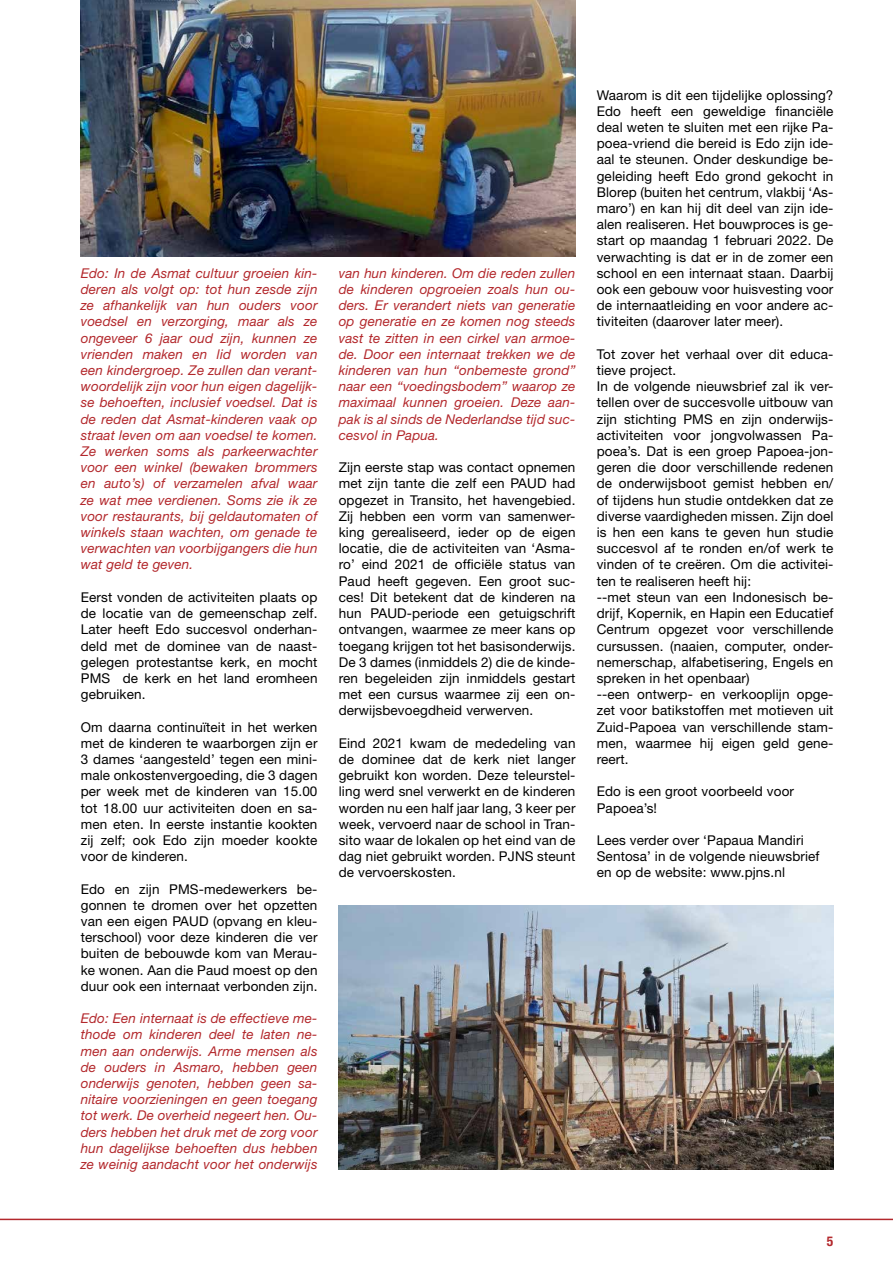
<style>
.page{position:relative;width:893px;height:1263px;background:#fff}
.page>*{position:absolute;margin:0;border:0;box-sizing:border-box;transform-origin:0 0}
.t1{font:13.5px/16.2px "Helvetica Neue";letter-spacing:.01em;color:#000;text-align:justify}
.t2{font:italic 13.5px/16.2px "Helvetica Neue";letter-spacing:.01em;color:#b3282c;text-align:justify}
.t3{font:700 condensed 13.5px "Helvetica Neue";color:#b3282c}
</style>
<div class="page">
<img style="left:81px;top:0;width:494px;height:256px">
<img style="left:339px;top:906px;width:494px;height:263px">
<hr style="left:0;top:1219px;width:893px;height:1px;background:#b3282c">
<p class="t2" style="left:81px;top:265px;width:238px">Edo: In de Asmat cultuur groeien kin&shy;deren als volgt op: tot hun zesde zijn ze afhankelijk van hun ouders voor voedsel en verzorging, maar als ze ongeveer 6 jaar oud zijn, kunnen ze vrienden maken en lid worden van een kindergroep. Ze zullen dan verant&shy;woordelijk zijn voor hun eigen dagelijk&shy;se behoeften, inclusief voedsel. Dat is de reden dat Asmat-kinderen vaak op straat leven om aan voedsel te komen.<br>Ze werken soms als parkeerwachter voor een winkel (bewaken brommers en auto’s) of verzamelen afval waar ze wat mee verdienen. Soms zie ik ze voor restaurants, bij geldautomaten of winkels staan wachten, om genade te verwachten van voorbijgangers die hun wat geld te geven.</p>
<p class="t1" style="left:81px;top:589px;width:238px">Eerst vonden de activiteiten plaats op de locatie van de gemeenschap zelf.<br>Later heeft Edo succesvol onderhan&shy;deld met de dominee van de naast&shy;gelegen protestantse kerk, en mocht PMS de kerk en het land eromheen gebruiken.</p>
<p class="t1" style="left:81px;top:718px;width:238px">Om daarna continuïteit in het werken met de kinderen te waarborgen zijn er 3 dames ‘aangesteld’ tegen een mini&shy;male onkostenvergoeding, die 3 dagen per week met de kinderen van 15.00 tot 18.00 uur activiteiten doen en sa&shy;men eten. In eerste instantie kookten zij zelf; ook Edo zijn moeder kookte voor de kinderen.</p>
<p class="t1" style="left:81px;top:880px;width:238px">Edo en zijn PMS-medewerkers be&shy;gonnen te dromen over het opzetten van een eigen PAUD (opvang en kleu&shy;terschool) voor deze kinderen die ver buiten de bebouwde kom van Merau&shy;ke wonen. Aan die Paud moest op den duur ook een internaat verbonden zijn.</p>
<p class="t2" style="left:81px;top:1010px;width:238px">Edo: Een internaat is de effectieve me&shy;thode om kinderen deel te laten ne&shy;men aan onderwijs. Arme mensen als de ouders in Asmaro, hebben geen onderwijs genoten, hebben geen sa&shy;nitaire voorzieningen en geen toegang tot werk. De overheid negeert hen. Ou&shy;ders hebben het druk met de zorg voor hun dagelijkse behoeften dus hebben ze weinig aandacht voor het onderwijs</p>
<p class="t2" style="left:339px;top:265px;width:238px">van hun kinderen. Om die reden zullen de kinderen opgroeien zoals hun ou&shy;ders. Er verandert niets van generatie op generatie en ze komen nog steeds vast te zitten in een cirkel van armoe&shy;de. Door een internaat trekken we de kinderen van hun “onbemeste grond” naar een “voedingsbodem” waarop ze maximaal kunnen groeien. Deze aan&shy;pak is al sinds de Nederlandse tijd suc&shy;cesvol in Papua.</p>
<p class="t1" style="left:339px;top:459px;width:238px">Zijn eerste stap was contact opnemen met zijn tante die zelf een PAUD had opgezet in Transito, het havengebied.<br>Zij hebben een vorm van samenwer&shy;king gerealiseerd, ieder op de eigen locatie, die de activiteiten van ‘Asma&shy;ro’ eind 2021 de officiële status van Paud heeft gegeven. Een groot suc&shy;ces! Dit betekent dat de kinderen na hun PAUD-periode een getuigschrift ontvangen, waarmee ze meer kans op toegang krijgen tot het basisonderwijs.<br>De 3 dames (inmiddels 2) die de kinde&shy;ren begeleiden zijn inmiddels gestart met een cursus waarmee zij een on&shy;derwijsbevoegdheid verwerven.</p>
<p class="t1" style="left:339px;top:735px;width:238px">Eind 2021 kwam de mededeling van de dominee dat de kerk niet langer gebruikt kon worden. Deze teleurstel&shy;ling werd snel verwerkt en de kinderen worden nu een half jaar lang, 3 keer per week, vervoerd naar de school in Tran&shy;sito waar de lokalen op het eind van de dag niet gebruikt worden. PJNS steunt de vervoerskosten.</p>
<p class="t1" style="left:597px;top:87px;width:238px">Waarom is dit een tijdelijke oplossing?<br>Edo heeft een geweldige financiële deal weten te sluiten met een rijke Pa&shy;poea-vriend die bereid is Edo zijn ide&shy;aal te steunen. Onder deskundige be&shy;geleiding heeft Edo grond gekocht in Blorep (buiten het centrum, vlakbij ‘As&shy;maro’) en kan hij dit deel van zijn ide&shy;alen realiseren. Het bouwproces is ge&shy;start op maandag 1 februari 2022. De verwachting is dat er in de zomer een school en een internaat staan. Daarbij ook een gebouw voor huisvesting voor de internaatleiding en voor andere ac&shy;tiviteiten (daarover later meer).</p>
<p class="t1" style="left:597px;top:346px;width:238px;text-align:left">Tot zover het verhaal over dit educa&shy;tieve project.<br>In de volgende nieuwsbrief zal ik ver&shy;tellen over de succesvolle uitbouw van zijn stichting PMS en zijn onderwijs&shy;activiteiten voor jongvolwassen Pa&shy;poea’s. Dat is een groep Papoea-jon&shy;geren die door verschillende redenen de onderwijsboot gemist hebben en/ of tijdens hun studie ontdekken dat ze diverse vaardigheden missen. Zijn doel is hen een kans te geven hun studie succesvol af te ronden en/of werk te vinden of te creëren. Om die activitei&shy;ten te realiseren heeft hij:<br>--met steun van een Indonesisch be&shy;drijf, Kopernik, en Hapin een Educatief Centrum opgezet voor verschillende cursussen. (naaien, computer, onder&shy;nemerschap, alfabetisering, Engels en spreken in het openbaar)<br>--een ontwerp- en verkooplijn opge&shy;zet voor batikstoffen met motieven uit Zuid-Papoea van verschillende stam&shy;men, waarmee hij eigen geld gene&shy;reert.</p>
<p class="t1" style="left:597px;top:783px;width:199px">Edo is een groot voorbeeld voor<br>Papoea’s!</p>
<p class="t1" style="left:597px;top:832px;width:224px;text-align:left">Lees verder over ‘Papaua Mandiri<br>Sentosa’ in de volgende nieuwsbrief en op de website: www.pjns.nl</p>
<p class="t3" style="left:827px;top:1233px;width:8px">5</p>
</div>
